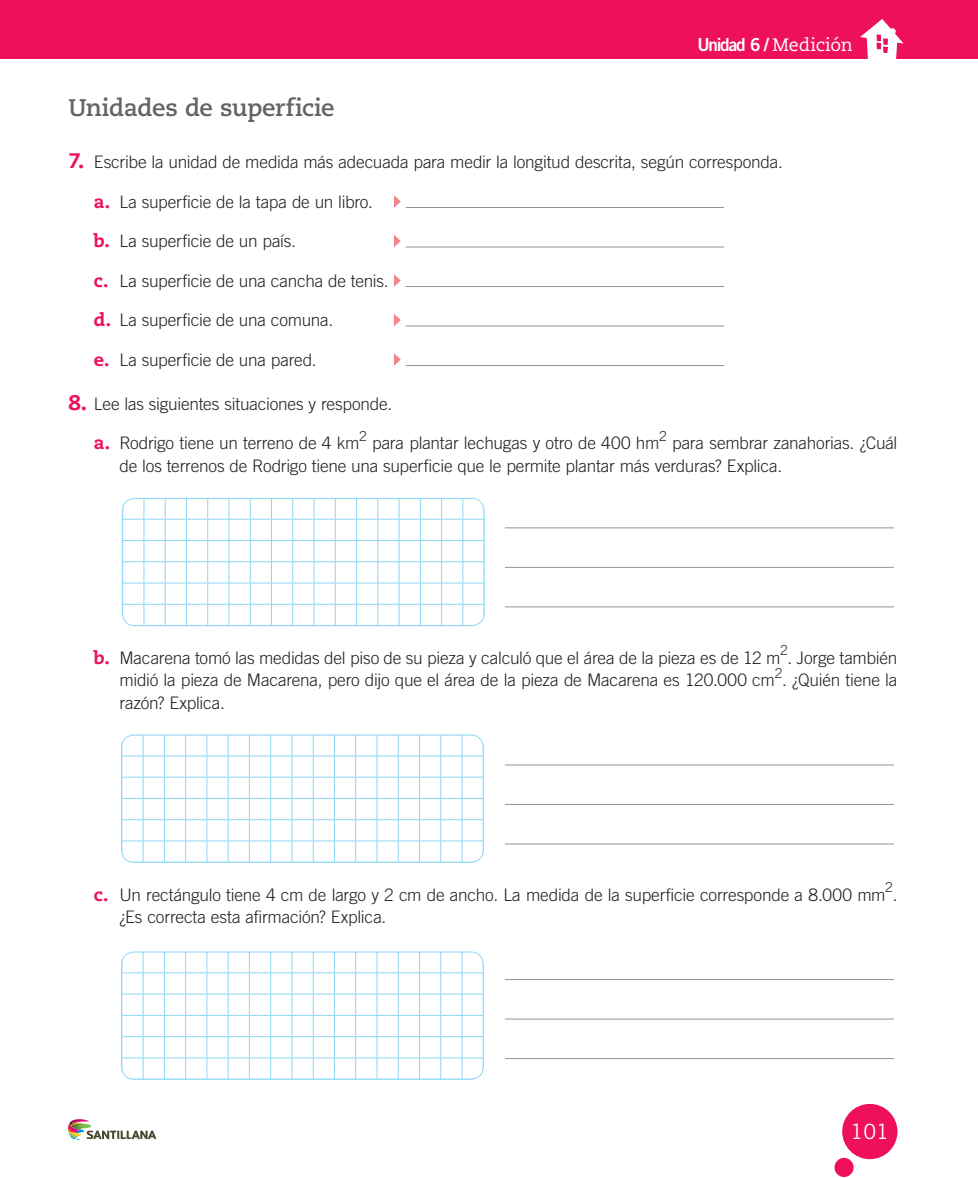
<style>
.page{position:relative;width:978px;height:1178px;background:#fff}
.page>*{position:absolute;margin:0;border:0;box-sizing:border-box;transform-origin:0 0}
.t1{font:700 24px "Caecilia LT Std";letter-spacing:-.015em;color:#636366}
.t2{font:21px "Trade Gothic LT Std";color:#fff}
.t3{font:18px "Trade Gothic LT Std Bd 2";letter-spacing:-.07em;color:#fff;scale:.95 1}
.t4{font:300 17.25px/22.5px "Trade Gothic LT Std";letter-spacing:-.01em;color:#231f20}
.t5{font:300 13.8px "Trade Gothic LT Std";color:#231f20}
.s1{font-family:"Caecilia LT Std"}
.s2{font-family:"Caecilia LT Std";font-weight:800;font-size:21px;color:#ee1059}
.s3{font-family:"Caecilia LT Std";font-weight:800;font-size:18px;color:#ee1059}
</style>
<div class="page">
<div style="left:0;top:0;width:5px;height:59px;background:#ee1059"></div>
<div style="left:5px;top:0;width:973px;height:59px;background:#ee1059"></div>
<svg style="left:860px;top:19px;width:44px;height:40px"></svg>
<svg style="left:394px;top:195px;width:7px;height:13px"></svg>
<hr style="left:406px;top:207px;width:318px;height:1px;background:#939598">
<svg style="left:394px;top:235px;width:7px;height:12px"></svg>
<hr style="left:406px;top:247px;width:318px;height:1px;background:#939598">
<svg style="left:394px;top:274px;width:7px;height:13px"></svg>
<hr style="left:406px;top:286px;width:318px;height:1px;background:#939598">
<svg style="left:394px;top:314px;width:7px;height:12px"></svg>
<hr style="left:406px;top:326px;width:318px;height:1px;background:#939598">
<svg style="left:394px;top:353px;width:7px;height:13px"></svg>
<hr style="left:406px;top:365px;width:318px;height:1px;background:#939598">
<hr style="left:505px;top:527px;width:389px;height:1px;background:#939598">
<hr style="left:505px;top:567px;width:389px;height:1px;background:#939598">
<hr style="left:505px;top:606px;width:389px;height:1px;background:#939598">
<hr style="left:505px;top:764px;width:389px;height:1px;background:#939598">
<hr style="left:505px;top:804px;width:389px;height:1px;background:#939598">
<hr style="left:505px;top:843px;width:389px;height:1px;background:#939598">
<hr style="left:505px;top:979px;width:389px;height:1px;background:#939598">
<hr style="left:505px;top:1019px;width:389px;height:1px;background:#939598">
<hr style="left:505px;top:1058px;width:389px;height:1px;background:#939598">
<svg style="left:122px;top:498px;width:362px;height:128px"></svg>
<div style="left:122px;top:498px;width:363px;height:128px;border:1px solid #8dd7f7;border-radius:13px"></div>
<svg style="left:121px;top:735px;width:363px;height:127px"></svg>
<div style="left:121px;top:735px;width:363px;height:128px;border:1px solid #8dd7f7;border-radius:13px"></div>
<svg style="left:121px;top:953px;width:363px;height:127px"></svg>
<div style="left:121px;top:951px;width:363px;height:128px;border:1px solid #8dd7f7;border-radius:13px"></div>
<div style="left:842px;top:1104px;width:55px;height:55px;background:#ee1059;border-radius:50%"></div>
<div style="left:834px;top:1158px;width:20px;height:19px;background:#ee1059;border-radius:50%"></div>
<svg style="left:68px;top:1119px;width:88px;height:21px"></svg>
<p class="t3" style="left:697px;top:33px;width:165px">Unidad 6 / <span class="s1">Medición</span></p>
<h1 class="t1" style="left:68px;top:94px;width:268px">Unidades de superficie</h1>
<p class="t4" style="left:68px;top:151px;width:716px"><span class="s2">7.</span> Escribe la unidad de medida más adecuada para medir la longitud descrita, según corresponda.</p>
<p class="t4" style="left:94px;top:190px;width:280px"><span class="s3">a.</span> La superficie de la tapa de un libro.</p>
<p class="t4" style="left:94px;top:230px;width:204px"><span class="s3">b.</span> La superficie de un país.</p>
<p class="t4" style="left:94px;top:269px;width:296px"><span class="s3">c.</span> La superficie de una cancha de tenis.</p>
<p class="t4" style="left:94px;top:309px;width:241px"><span class="s3">d.</span> La superficie de una comuna.</p>
<p class="t4" style="left:94px;top:348px;width:224px"><span class="s3">e.</span> La superficie de una pared.</p>
<p class="t4" style="left:68px;top:392px;width:325px"><span class="s2">8.</span> Lee las siguientes situaciones y responde.</p>
<p class="t4" style="left:94px;top:432px;width:267px"><span class="s3">a.</span> Rodrigo tiene un terreno de 4 km</p>
<p class="t5" style="left:359px;top:427px;width:9px">2</p>
<p class="t5" style="left:659px;top:427px;width:9px">2</p>
<p class="t4" style="left:119px;top:432px;width:779px;text-indent:553px">para sembrar zanahorias. ¿Cuál de los terrenos de Rodrigo tiene una superficie que le permite plantar más verduras? Explica.</p>
<p class="t4" style="left:372px;top:432px;width:289px">para plantar lechugas y otro de 400 hm</p>
<p class="t5" style="left:780px;top:642px;width:9px">2</p>
<p class="t4" style="left:119px;top:669px;width:779px">midió la pieza de Macarena, pero dijo que el área de la pieza de Macarena es 120.000 cm . ¿Quién tiene la</p>
<p class="t4" style="left:94px;top:646px;width:805px"><span class="s3">b.</span> Macarena tomó las medidas del piso de su pieza y calculó que el área de la pieza es de 12 m . Jorge también</p>
<p class="t5" style="left:775px;top:664px;width:9px">2</p>
<p class="t4" style="left:119px;top:691px;width:107px">razón? Explica.</p>
<p class="t5" style="left:885px;top:879px;width:9px">2</p>
<p class="t4" style="left:94px;top:883px;width:805px"><span class="s3">c.</span> Un rectángulo tiene 4 cm de largo y 2 cm de ancho. La medida de la superficie corresponde a 8.000 mm .</p>
<p class="t4" style="left:119px;top:906px;width:268px">¿Es correcta esta afirmación? Explica.</p>
<p class="t2" style="left:851px;top:1119px;width:40px">101</p>
</div>
